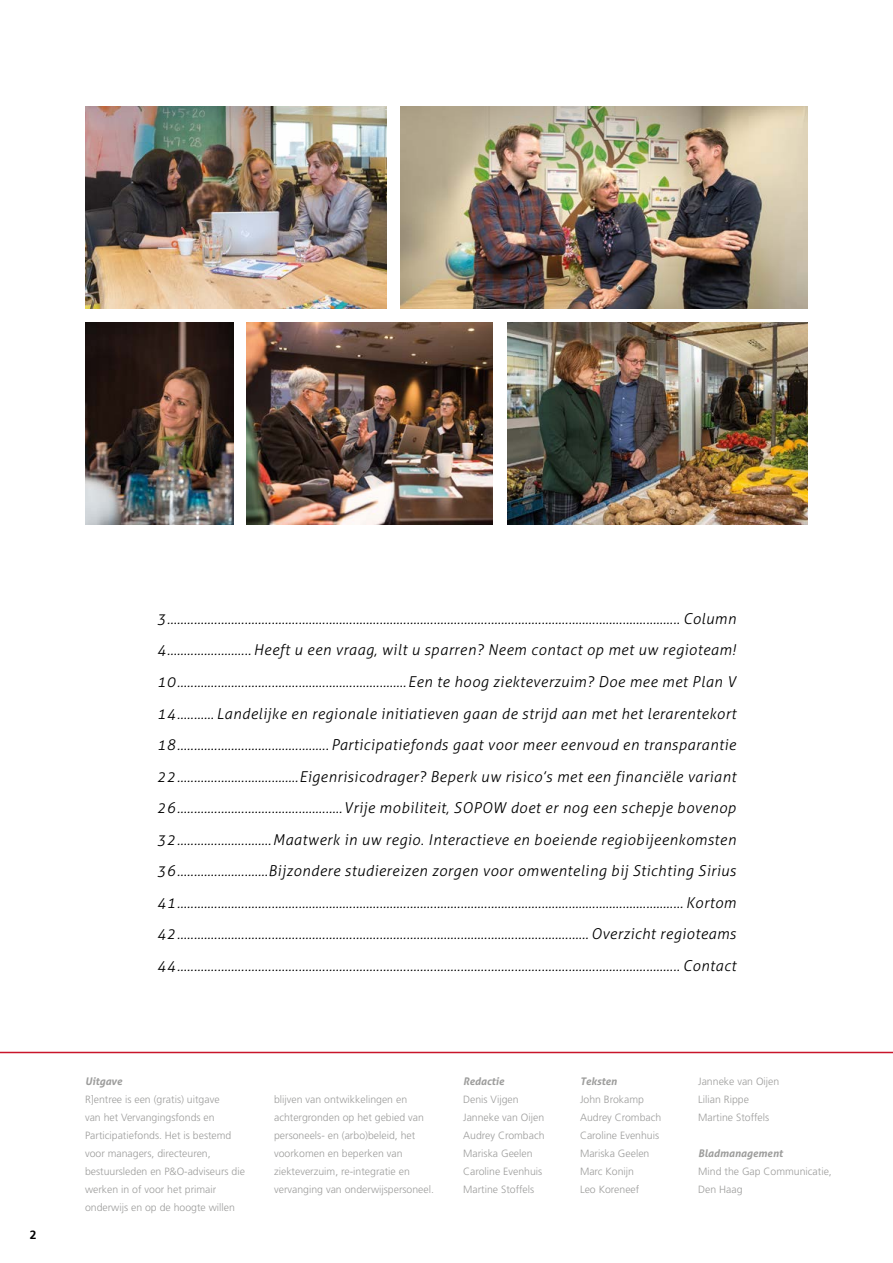
<style>
.page{position:relative;width:893px;height:1263px;background:#fff}
.page>*{position:absolute;margin:0;border:0;box-sizing:border-box;transform-origin:0 0}
.t1{font:italic 300 15px/31.5px "Aller";letter-spacing:.03em;color:#000;text-align:justify}
.t2{font:700 12px "Frutiger";color:#000}
.t3{font:300 10.5px/18px "Frutiger";color:#9d9d9c}
.t4{font:italic 700 10.5px "Aller";color:#9d9d9c}
</style>
<div class="page">
<img style="left:401px;top:106px;width:407px;height:202px">
<img style="left:507px;top:322px;width:301px;height:202px">
<img style="left:85px;top:106px;width:301px;height:202px">
<img style="left:85px;top:322px;width:149px;height:202px">
<img style="left:247px;top:322px;width:245px;height:202px">
<hr style="left:0;top:1052px;width:893px;height:1px;background:#c9152b">
<p class="t2" style="left:30px;top:1228px;width:8px">2</p>
<p class="t1" style="left:157px;top:603px;width:580px">3........................................................................................................................................................ Column 4......................... Heeft u een vraag, wilt u sparren? Neem contact op met uw regioteam!<br>10....................................................................Een te hoog ziekteverzuim? Doe mee met Plan V 14........... Landelijke en regionale initiatieven gaan de strijd aan met het lerarentekort 18............................................. Participatiefonds gaat voor meer eenvoud en transparantie 22....................................Eigenrisicodrager? Beperk uw risico’s met een financiële variant 26.................................................Vrije mobiliteit, SOPOW doet er nog een schepje bovenop 32............................Maatwerk in uw regio. Interactieve en boeiende regiobijeenkomsten 36...........................Bijzondere studiereizen zorgen voor omwenteling bij Stichting Sirius 41...................................................................................................................................................... Kortom 42.......................................................................................................................... Overzicht regioteams 44..................................................................................................................................................... Contact</p>
<p class="t4" style="left:85px;top:1075px;width:39px">Uitgave</p>
<p class="t3" style="left:85px;top:1090px;width:161px">R]entree is een (gratis) uitgave<br>van het Vervangingsfonds en<br>Participatiefonds. Het is bestemd voor managers, directeuren, bestuursleden en P&amp;O-adviseurs die werken in of voor het primair onderwijs en op de hoogte willen</p>
<p class="t3" style="left:274px;top:1090px;width:161px">blijven van ontwikkelingen en achtergronden op het gebied van personeels- en (arbo)beleid, het voorkomen en beperken van ziekteverzuim, re-integratie en vervanging van onderwijspersoneel.</p>
<p class="t4" style="left:463px;top:1075px;width:42px">Redactie</p>
<p class="t3" style="left:463px;top:1090px;width:83px">Denis Vijgen<br>Janneke van Oijen<br>Audrey Crombach<br>Mariska Geelen<br>Caroline Evenhuis<br>Martine Stoffels</p>
<p class="t4" style="left:580px;top:1074px;width:38px">Teksten</p>
<p class="t3" style="left:580px;top:1090px;width:83px">John Brokamp<br>Audrey Crombach<br>Caroline Evenhuis<br>Mariska Geelen<br>Marc Konijn<br>Leo Koreneef</p>
<p class="t3" style="left:698px;top:1072px;width:83px">Janneke van Oijen<br>Lilian Rippe<br>Martine Stoffels</p>
<p class="t4" style="left:698px;top:1147px;width:86px">Bladmanagement</p>
<p class="t3" style="left:698px;top:1162px;width:135px">Mind the Gap Communicatie,<br>Den Haag</p>
</div>
